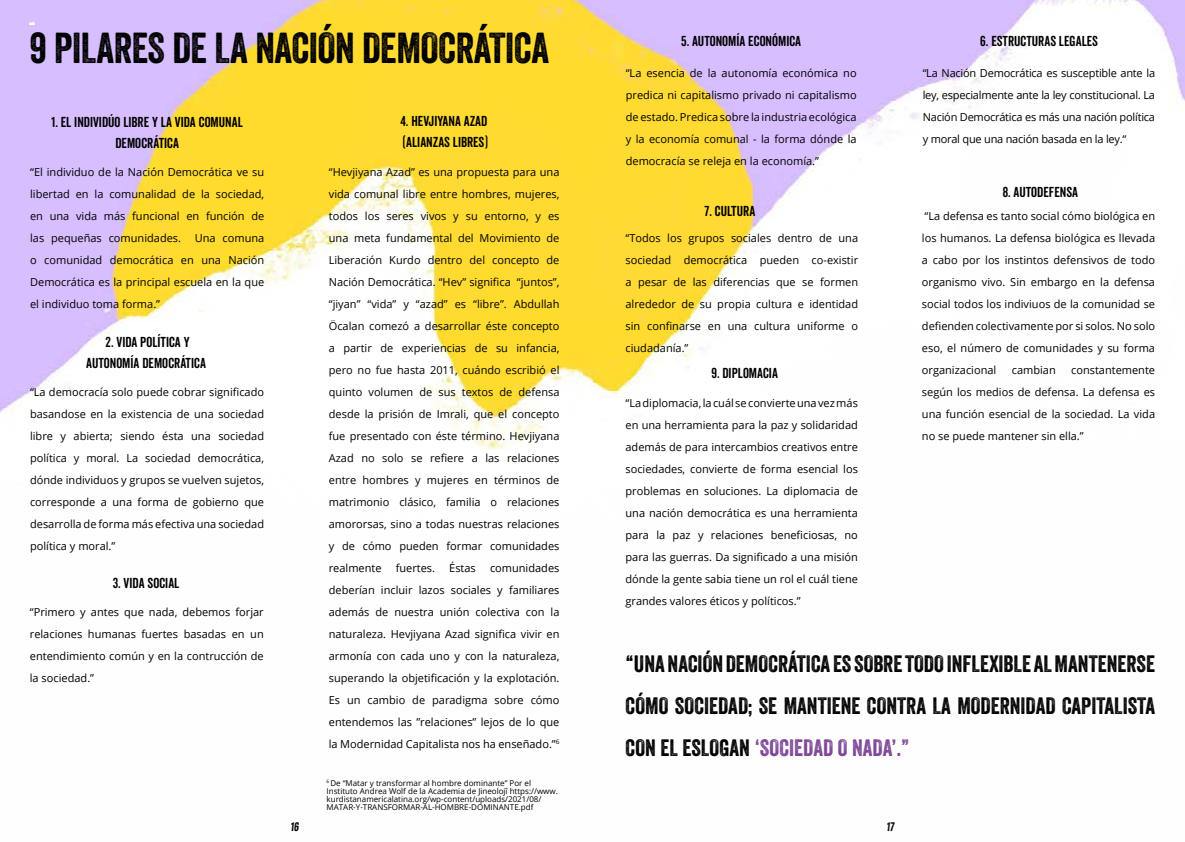
<style>
.page{position:relative;width:1185px;height:842px;background:#fff}
.page>*{position:absolute;margin:0;border:0;box-sizing:border-box;transform-origin:0 0}
.t1{font:42px "Veneer";letter-spacing:-.01em;color:#000}
.t2{font:23px/42px "Veneer";color:#000;text-align:justify}
.t3{font:14px/21px "Veneer Clean Soft";color:#000;text-align:center}
.t4{font:italic 12px "Veneer";color:#000}
.t5{font:11px/22px "Open Sans";color:#000;text-align:justify}
.t6{font:8px/8px "Open Sans";color:#000}
.s1{color:#7d4795}
</style>
<div class="page">
<img style="left:0;top:0;width:1184px;height:450px">
<svg style="left:30px;top:20px;width:4px;height:4px"></svg>
<h1 class="t1" style="left:30px;top:23px;width:521px">9 PILARES DE LA NACIÓN DEMOCRÁTICA</h1>
<p class="t3" style="left:51px;top:111px;width:193px">1. EL INDIVIDÚO LIBRE Y LA VIDA COMUNAL<br>DEMOCRÁTICA</p>
<p class="t5" style="left:30px;top:161px;width:236px">“El individuo de la Nación Democrática ve su libertad en la comunalidad de la sociedad, en una vida más funcional en función de las pequeñas comunidades. Una comuna o comunidad democrática en una Nación Democrática es la principal escuela en la que el individuo toma forma.”</p>
<p class="t3" style="left:86px;top:332px;width:121px">2. VIDA POLÍTICA Y<br>AUTONOMÍA DEMOCRÁTICA</p>
<p class="t5" style="left:30px;top:381px;width:235px">“La democracía solo puede cobrar significado basandose en la existencia de una sociedad libre y abierta; siendo ésta una sociedad política y moral. La sociedad democrática, dónde individuos y grupos se vuelven sujetos, corresponde a una forma de gobierno que desarrolla de forma más efectiva una sociedad política y moral.”</p>
<p class="t3" style="left:113px;top:573px;width:68px">3. VIDA SOCIAL</p>
<p class="t5" style="left:30px;top:601px;width:235px">“Primero y antes que nada, debemos forjar relaciones humanas fuertes basadas en un entendimiento común y en la contrucción de la sociedad.”</p>
<p class="t3" style="left:400px;top:110px;width:89px;text-align:left">4. HEVJIYANA AZAD (ALIANZAS LIBRES)</p>
<p class="t5" style="left:329px;top:161px;width:232px">“Hevjiyana Azad” es una propuesta para una vida comunal libre entre hombres, mujeres, todos los seres vivos y su entorno, y es una meta fundamental del Movimiento de Liberación Kurdo dentro del concepto de Nación Democrática. “Hev” significa “juntos”, “jiyan” “vida” y “azad” es “libre”. Abdullah Öcalan comezó a desarrollar éste concepto a partir de experiencias de su infancia, pero no fue hasta 2011, cuándo escribió el quinto volumen de sus textos de defensa desde la prisión de Imrali, que el concepto fue presentado con éste término. Hevjiyana Azad no solo se refiere a las relaciones entre hombres y mujeres en términos de matrimonio clásico, familia o relaciones amororsas, sino a todas nuestras relaciones y de cómo pueden formar comunidades realmente</p>
<p class="t5" style="left:396px;top:557px;width:41px">fuertes.</p>
<p class="t5" style="left:449px;top:557px;width:28px">Éstas</p>
<p class="t5" style="left:329px;top:557px;width:232px;text-indent:161px">comunidades deberían incluir lazos sociales y familiares además de nuestra unión colectiva con la naturaleza. Hevjiyana Azad significa vivir en armonía con cada uno y con la naturaleza, superando la objetificación y la explotación.<br>Es un cambio de paradigma sobre cómo entendemos las ’’relaciones’’ lejos de lo que la Modernidad Capitalista nos ha enseñado.”<sup>6</sup></p>
<p class="t6" style="left:326px;top:779px;width:233px"><sup>6</sup> De “Matar y transformar al hombre dominante” Por el Instituto Andrea Wolf de la Academia de Jineolojî https://www. kurdistanamericalatina.org/wp-content/uploads/2021/08/ MATAR-Y-TRANSFORMAR-AL-HOMBRE-DOMINANTE.pdf</p>
<p class="t3" style="left:681px;top:31px;width:121px">5. AUTONOMÍA ECONÓMICA</p>
<p class="t3" style="left:980px;top:31px;width:119px">6. ESTRUCTURAS LEGALES</p>
<p class="t5" style="left:922px;top:62px;width:234px">“La Nación Democrática es susceptible ante la ley, especialmente ante la ley constitucional. La Nación Democrática es más una nación política y moral que una nación basada en la ley.“</p>
<p class="t5" style="left:625px;top:62px;width:232px">“La esencia de la autonomía económica no predica ni capitalismo privado ni capitalismo de estado. Predica sobre la industria ecológica y la economía comunal - la forma dónde la democracía se releja en la economía.”</p>
<p class="t3" style="left:704px;top:201px;width:52px">7. CULTURA</p>
<p class="t5" style="left:625px;top:227px;width:234px">“Todos los grupos sociales dentro de una sociedad democrática pueden co-existir a pesar de las diferencias que se formen alrededor de su propia cultura e identidad sin confinarse en una cultura uniforme o ciudadanía.”</p>
<p class="t3" style="left:711px;top:362px;width:68px">9. DIPLOMACIA</p>
<p class="t5" style="left:625px;top:392px;width:234px">“La diplomacia, la cuál se convierte una vez más en una herramienta para la paz y solidaridad además de para intercambios creativos entre sociedades, convierte de forma esencial los problemas en soluciones. La diplomacia de una nación democrática es una herramienta para la paz y relaciones beneficiosas, no para las guerras. Da significado a una misión dónde la gente sabia tiene un rol el cuál tiene grandes valores éticos y políticos.”</p>
<p class="t3" style="left:1002px;top:182px;width:77px">8. AUTODEFENSA</p>
<p class="t5" style="left:921px;top:205px;width:235px">“La defensa es tanto social cómo biológica en los humanos. La defensa biológica es llevada a cabo por los instintos defensivos de todo organismo vivo. Sin embargo en la defensa social todos los indiviuos de la comunidad se defienden colectivamente por si solos. No solo eso, el número de comunidades y su forma organizacional</p>
<p class="t5" style="left:1011px;top:359px;width:45px">cambian</p>
<p class="t5" style="left:921px;top:359px;width:235px;text-indent:149px">constantemente según los medios de defensa. La defensa es una función esencial de la sociedad. La vida no se puede mantener sin ella.”</p>
<h2 class="t2" style="left:625px;top:643px;width:531px">“UNA NACIÓN DEMOCRÁTICA ES SOBRE TODO INFLEXIBLE AL MANTENERSE CÓMO SOCIEDAD; SE MANTIENE CONTRA LA MODERNIDAD CAPITALISTA CON EL ESLOGAN <span class="s1">‘SOCIEDAD O NADA’.”</span></h2>
<p class="t4" style="left:290px;top:819px;width:10px">16</p>
<p class="t4" style="left:886px;top:819px;width:9px">17</p>
</div>
